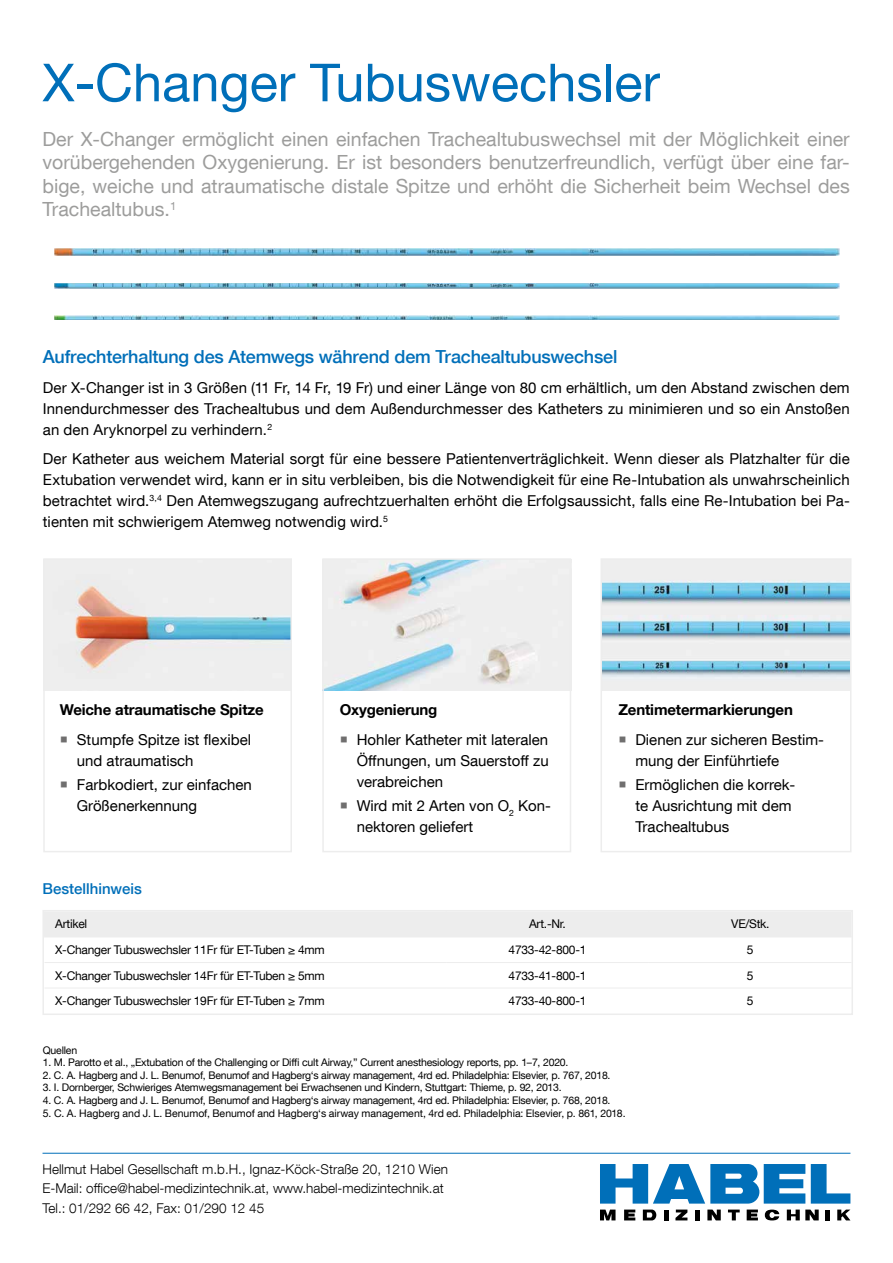
<style>
.page{position:relative;width:893px;height:1263px;background:#fff}
.page>*{position:absolute;margin:0;border:0;box-sizing:border-box;transform-origin:0 0}
.t1{font:52.5px "Helvetica Neue LT Com";color:#006fb9}
.t2{font:19.5px/23.4px "Helvetica Neue LT Com";color:#9d9d9c;text-align:justify}
.t3{font:500 18px "Helvetica Neue LT Com";letter-spacing:-.01em;color:#006fb9}
.t4{font:15px/21px "Helvetica Neue LT Com";color:#000}
.t5{font:700 15px "Helvetica Neue LT Com";letter-spacing:-.01em;color:#000}
.t6{font:500 15px "Helvetica Neue LT Com";color:#006fb9}
.t7{font:300 13.5px/19.5px "Helvetica Neue LT Com";color:#000}
.t8{font:12px "Helvetica Neue LT Com";letter-spacing:-.02em;color:#000}
.t9{font:10.5px "Helvetica Neue LT Com";letter-spacing:-.02em;color:#000}
.t10{font:10.5px "Helvetica Neue LT Com";color:#000}
.s1{color:#706f6f}
</style>
<div class="page">
<hr style="left:43px;top:1153px;width:807px;height:1px;background:#006fb9">
<svg style="left:675px;top:1209px;width:12px;height:11px"></svg>
<svg style="left:747px;top:1209px;width:11px;height:11px"></svg>
<svg style="left:624px;top:1209px;width:11px;height:11px"></svg>
<hr style="left:664px;top:1209px;width:4px;height:11px;background:#000">
<hr style="left:695px;top:1209px;width:4px;height:11px;background:#000">
<div style="left:825px;top:1209px;width:5px;height:11px;background:#000"></div>
<svg style="left:837px;top:1209px;width:13px;height:11px"></svg>
<svg style="left:707px;top:1209px;width:14px;height:11px"></svg>
<svg style="left:728px;top:1209px;width:12px;height:11px"></svg>
<svg style="left:787px;top:1209px;width:32px;height:11px"></svg>
<svg style="left:765px;top:1209px;width:14px;height:11px"></svg>
<svg style="left:600px;top:1209px;width:15px;height:11px"></svg>
<svg style="left:643px;top:1209px;width:13px;height:11px"></svg>
<svg style="left:811px;top:1164px;width:39px;height:39px"></svg>
<svg style="left:600px;top:1164px;width:205px;height:39px"></svg>
<img style="left:54px;top:248px;width:785px;height:7px">
<hr style="left:45px;top:962px;width:401px;height:1px;background:#ededed">
<hr style="left:446px;top:962px;width:203px;height:1px;background:#ededed">
<hr style="left:649px;top:962px;width:202px;height:1px;background:#ededed">
<hr style="left:45px;top:988px;width:401px;height:1px;background:#ededed">
<hr style="left:446px;top:988px;width:203px;height:1px;background:#ededed">
<hr style="left:649px;top:988px;width:202px;height:1px;background:#ededed">
<div style="left:45px;top:913px;width:805px;height:24px;background:#ededed"></div>
<hr style="left:44px;top:936px;width:402px;height:1px;background:#ededed">
<div style="left:42px;top:910px;width:811px;height:105px;border:2px solid #ededed"></div>
<img style="left:46px;top:561px;width:243px;height:130px">
<img style="left:325px;top:561px;width:243px;height:130px">
<img style="left:603px;top:561px;width:245px;height:130px">
<div style="left:43px;top:558px;width:249px;height:294px;border:2px solid #ededed"></div>
<div style="left:322px;top:558px;width:249px;height:294px;border:2px solid #ededed"></div>
<div style="left:600px;top:558px;width:251px;height:294px;border:2px solid #ededed"></div>
<img style="left:54px;top:283px;width:785px;height:5px">
<img style="left:54px;top:316px;width:785px;height:4px">
<h1 class="t1" style="left:43px;top:50px;width:619px">X-Changer Tubuswechsler</h1>
<p class="t2" style="left:43px;top:127px;width:809px">Der X-Changer ermöglicht einen einfachen Trachealtubuswechsel mit der Möglichkeit einer vorübergehenden Oxygenierung. Er ist besonders benutzerfreundlich, verfügt über eine far&shy;bige, weiche und atraumatische distale Spitze und erhöht die Sicherheit beim Wechsel des Trachealtubus.<sup>1</sup></p>
<p class="t3" style="left:43px;top:346px;width:576px">Aufrechterhaltung des Atemwegs während dem Trachealtubuswechsel</p>
<p class="t4" style="left:43px;top:377px;width:808px;text-align:justify">Der X-Changer ist in 3 Größen (11 Fr, 14 Fr, 19 Fr) und einer Länge von 80 cm erhältlich, um den Abstand zwischen dem Innendurchmesser des Trachealtubus und dem Außendurchmesser des Katheters zu minimieren und so ein Anstoßen an den Aryknorpel zu verhindern.<sup>2</sup></p>
<p class="t4" style="left:43px;top:448px;width:808px;text-align:justify">Der Katheter aus weichem Material sorgt für eine bessere Patientenverträglichkeit. Wenn dieser als Platzhalter für die Extubation verwendet wird, kann er in situ verbleiben, bis die Notwendigkeit für eine Re-Intubation als unwahrscheinlich betrachtet wird.<sup>3,4</sup> Den Atemwegszugang aufrechtzuerhalten erhöht die Erfolgsaussicht, falls eine Re-Intubation bei Pa&shy;tienten mit schwierigem Atemweg notwendig wird.<sup>5</sup></p>
<p class="t5" style="left:60px;top:701px;width:205px">Weiche atraumatische Spitze</p>
<p class="t4" style="left:77px;top:729px;width:176px;text-indent:-17px"><span class="s1">○</span> Stumpfe Spitze ist flexibel und atraumatisch</p>
<p class="t4" style="left:77px;top:774px;width:177px;text-indent:-17px"><span class="s1">○</span> Farbkodiert, zur einfachen<br>Größenerkennung</p>
<p class="t6" style="left:43px;top:879px;width:101px">Bestellhinweis</p>
<p class="t5" style="left:340px;top:701px;width:99px">Oxygenierung</p>
<p class="t4" style="left:357px;top:729px;width:193px;text-align:justify;text-indent:-17px"><span class="s1">○</span> Hohler Katheter mit lateralen Öffnungen, um Sauerstoff zu verabreichen</p>
<p class="t4" style="left:357px;top:795px;width:196px;text-indent:-17px"><span class="s1">○</span> Wird mit 2 Arten von O<sub>2</sub> Kon&shy;nektoren geliefert</p>
<p class="t5" style="left:618px;top:701px;width:176px">Zentimetermarkierungen</p>
<p class="t4" style="left:635px;top:729px;width:190px;text-indent:-17px"><span class="s1">○</span> Dienen zur sicheren Bestim&shy;mung der Einführtiefe</p>
<p class="t4" style="left:635px;top:774px;width:162px;text-indent:-17px"><span class="s1">○</span> Ermöglichen die korrek&shy;te Ausrichtung mit dem<br>Trachealtubus</p>
<p class="t8" style="left:55px;top:917px;width:34px">Artikel</p>
<p class="t8" style="left:529px;top:917px;width:38px">Art.-Nr.</p>
<p class="t8" style="left:731px;top:917px;width:40px">VE/Stk.</p>
<p class="t8" style="left:55px;top:942px;width:271px">X-Changer Tubuswechsler 11Fr für ET-Tuben ≥ 4mm</p>
<p class="t8" style="left:509px;top:942px;width:79px">4733-42-800-1</p>
<p class="t8" style="left:747px;top:942px;width:8px">5</p>
<p class="t8" style="left:55px;top:968px;width:271px">X-Changer Tubuswechsler 14Fr für ET-Tuben ≥ 5mm</p>
<p class="t8" style="left:509px;top:968px;width:79px">4733-41-800-1</p>
<p class="t8" style="left:747px;top:968px;width:8px">5</p>
<p class="t8" style="left:55px;top:993px;width:271px">X-Changer Tubuswechsler 19Fr für ET-Tuben ≥ 7mm</p>
<p class="t8" style="left:509px;top:993px;width:79px">4733-40-800-1</p>
<p class="t8" style="left:747px;top:993px;width:8px">5</p>
<p class="t9" style="left:43px;top:1043px;width:36px">Quellen</p>
<p class="t9" style="left:43px;top:1056px;width:527px">1. M. Parotto et al., „Extubation of the Challenging or Diffi cult Airway,” Current anesthesiology reports, pp. 1–7, 2020.</p>
<p class="t9" style="left:43px;top:1068px;width:569px">2. C. A. Hagberg and J. L. Benumof, Benumof and Hagberg‘s airway management, 4rd ed. Philadelphia: Elsevier, p. 767, 2018.</p>
<p class="t9" style="left:43px;top:1081px;width:520px">3. I. Dornberger, Schwieriges Atemwegsmanagement bei Erwachsenen und Kindern, Stuttgart: Thieme, p. 92, 2013.</p>
<p class="t9" style="left:43px;top:1094px;width:569px">4. C. A. Hagberg and J. L. Benumof, Benumof and Hagberg‘s airway management, 4rd ed. Philadelphia: Elsevier, p. 768, 2018.</p>
<p class="t10" style="left:43px;top:1106px;width:584px">5. C. A. Hagberg and J. L. Benumof, Benumof and Hagberg‘s airway management, 4rd ed. Philadelphia: Elsevier, p. 861, 2018.</p>
<p class="t7" style="left:43px;top:1159px;width:407px">Hellmut Habel Gesellschaft m.b.H., Ignaz-Köck-Straße 20, 1210 Wien<br>E-Mail: office@habel-medizintechnik.at, www.habel-medizintechnik.at<br>Tel.: 01/292 66 42, Fax: 01/290 12 45</p>
</div>
